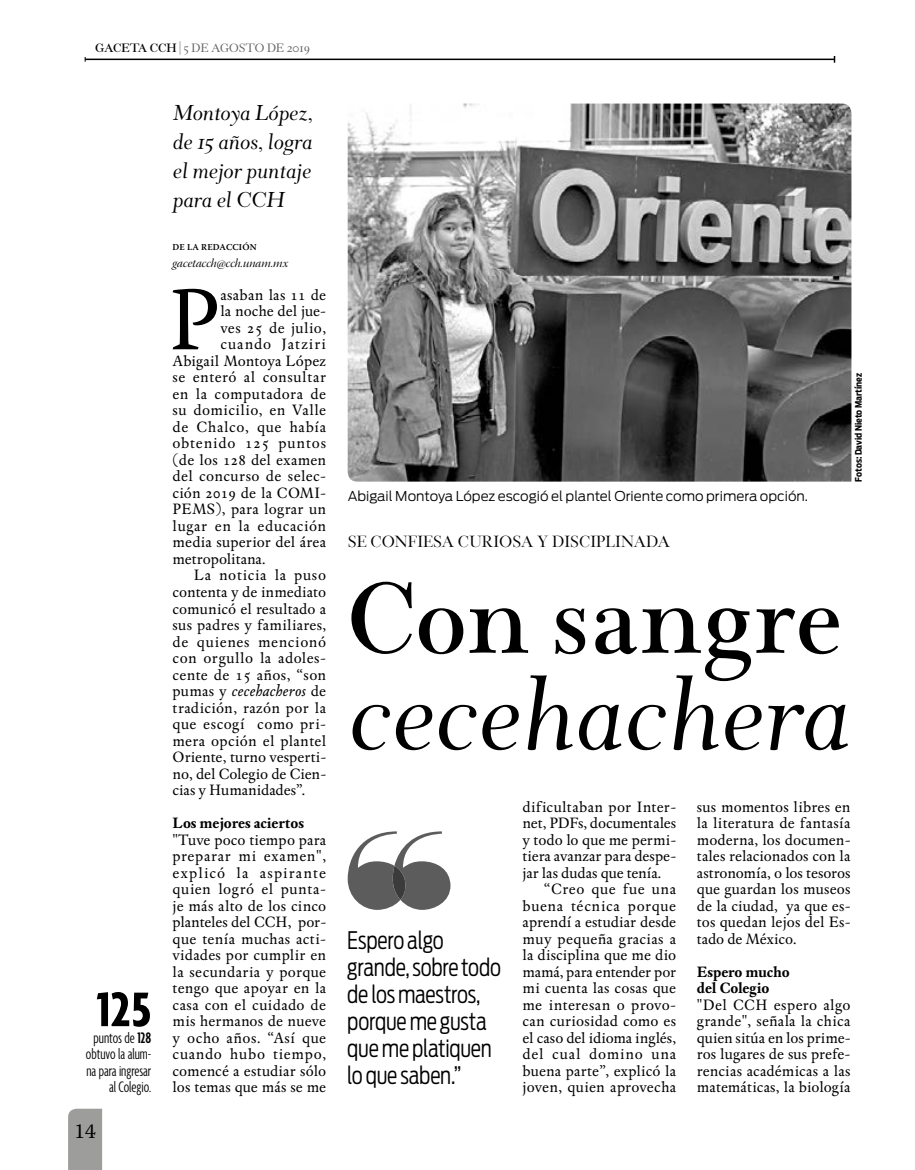
<style>
.page{position:relative;width:915px;height:1170px;background:#fff}
.page>*{position:absolute;margin:0;border:0;box-sizing:border-box;transform-origin:0 0}
.t1{font:italic 112.5px "Wessex";color:#000}
.t2{font:600 112.5px "Wessex";color:#000}
.t3{font:90.9px "Warnock Pro";color:#000}
.t4{font:700 condensed 52.5px "Agenda";color:#000}
.t5{font:300 24px/27px "Antenna Cond";letter-spacing:-.01em;color:#000;scale:.91 1}
.t6{font:italic 24px/28.8px "Wessex";color:#000;text-align:justify}
.t7{font:21px "Warnock Pro";color:#000}
.t8{font:18px "Wessex Roman Titling";color:#000}
.t9{font:300 extra-condensed 16.5px/16.5px "Agenda";color:#000;text-align:right}
.t10{font:15.75px/16.5px "Espinosa Nova";letter-spacing:.01em;color:#000;text-align:justify}
.t11{font:15.75px "Espinosa Nova";letter-spacing:.035em;color:#000}
.t12{font:15.75px "Espinosa Nova";letter-spacing:.03em;color:#000}
.t13{font:700 15.75px/16.5px "Espinosa Nova";letter-spacing:-.005em;color:#000}
.t14{font:15.75px "Espinosa Nova";letter-spacing:.05em;color:#000}
.t15{font:italic 15.75px "Espinosa Nova";letter-spacing:.005em;color:#000}
.t16{font:15.75px "Espinosa Nova";letter-spacing:-.015em;color:#000}
.t17{font:15.75px "Espinosa Nova";letter-spacing:-.02em;color:#000}
.t18{font:15.75px "Espinosa Nova";letter-spacing:.04em;color:#000}
.t19{font:15.75px "Espinosa Nova";letter-spacing:.045em;color:#000}
.t20{font:15.75px "Espinosa Nova";letter-spacing:-.01em;color:#000}
.t21{font:15.75px "Espinosa Nova";letter-spacing:.065em;color:#000}
.t22{font:300 13.5px "Antenna";color:#000}
.t23{font:13.5px "Wessex";color:#646363}
.t24{font:12px "Warnock Pro It Disp";color:#000}
.t25{font:700 9px "Antenna Cond";color:#000}
.t26{font:600 9px "Warnock Pro";letter-spacing:.015em;color:#000}
.s1{font-weight:600;color:#000}
.s2{font-weight:600}
.s3{font-style:normal}
</style>
<div class="page">
<div style="left:68px;top:1108px;width:34px;height:61px;background:#9d9d9c"></div>
<hr style="left:85px;top:59px;width:749px;height:1px;background:#000">
<svg style="left:833px;top:56px;width:2px;height:7px"></svg>
<svg style="left:347px;top:831px;width:103px;height:78px"></svg>
<img style="left:347px;top:104px;width:504px;height:377px">
<p class="t23" style="left:95px;top:40px;width:216px"><span class="s1">GACETA CCH</span> | 5 DE AGOSTO DE 2019</p>
<h3 class="t4" style="left:96px;top:978px;width:56px">125</h3>
<p class="t9" style="left:86px;top:1028px;width:67px">puntos de <span class="s2">128 </span>obtuvo la alum&shy;na para ingresar al Colegio.</p>
<h3 class="t7" style="left:74px;top:1118px;width:23px">14</h3>
<h3 class="t6" style="left:172px;top:99px;width:142px">Montoya López, de 15 años, logra el mejor puntaje para el CCH</h3>
<p class="t26" style="left:172px;top:242px;width:85px">DE LA REDACCIÓN</p>
<p class="t24" style="left:172px;top:256px;width:117px">gacetacch@cch.unam.mx</p>
<h2 class="t3" style="left:169px;top:265px;width:53px">P</h2>
<p class="t10" style="left:220px;top:287px;width:107px">asaban las 11 de</p>
<p class="t20" style="left:220px;top:302px;width:107px">la noche del jue-</p>
<p class="t12" style="left:220px;top:319px;width:107px">ves 25 de julio,</p>
<p class="t21" style="left:220px;top:335px;width:107px">cuando Jatziri</p>
<p class="t10" style="left:172px;top:353px;width:155px">Abigail Montoya López</p>
<p class="t11" style="left:172px;top:368px;width:155px">se enteró al consultar</p>
<p class="t10" style="left:172px;top:386px;width:155px">en la computadora de</p>
<p class="t10" style="left:172px;top:402px;width:155px">su domicilio, en Valle</p>
<p class="t18" style="left:172px;top:418px;width:155px">de Chalco, que había</p>
<p class="t14" style="left:172px;top:434px;width:155px">obtenido 125 puntos</p>
<p class="t10" style="left:172px;top:452px;width:155px">(de los 128 del examen</p>
<p class="t10" style="left:172px;top:468px;width:155px">del concurso de selec-</p>
<p class="t10" style="left:172px;top:485px;width:155px">ción 2019 de la COMI-</p>
<p class="t10" style="left:172px;top:501px;width:155px">PEMS), para lograr un</p>
<p class="t12" style="left:172px;top:517px;width:155px">lugar en la educación</p>
<p class="t10" style="left:172px;top:534px;width:155px">media superior del área</p>
<p class="t10" style="left:172px;top:551px;width:94px">metropolitana.</p>
<p class="t19" style="left:194px;top:566px;width:134px">La noticia la puso</p>
<p class="t10" style="left:172px;top:584px;width:155px">contenta y de inmediato</p>
<p class="t10" style="left:172px;top:600px;width:155px">comunicó el resultado a</p>
<p class="t10" style="left:172px;top:617px;width:155px">sus padres y familiares,</p>
<p class="t11" style="left:172px;top:632px;width:155px">de quienes mencionó</p>
<p class="t10" style="left:172px;top:650px;width:155px">con orgullo la adoles-</p>
<p class="t10" style="left:172px;top:666px;width:155px">cente de 15 años, “son</p>
<p class="t15" style="left:172px;top:682px;width:155px"><span class="s3">pumas y</span> cecehacheros <span class="s3">de</span></p>
<p class="t10" style="left:172px;top:699px;width:155px">tradición, razón por la</p>
<p class="t10" style="left:172px;top:716px;width:155px">que escogí como pri-</p>
<p class="t10" style="left:172px;top:732px;width:155px">mera opción el plantel</p>
<p class="t10" style="left:172px;top:749px;width:155px">Oriente, turno vesperti-</p>
<p class="t16" style="left:172px;top:764px;width:155px">no, del Colegio de Cien-</p>
<p class="t10" style="left:172px;top:782px;width:134px">cias y Humanidades”.</p>
<p class="t13" style="left:172px;top:815px;width:133px">Los mejores aciertos</p>
<p class="t10" style="left:172px;top:831px;width:155px">"Tuve poco tiempo para preparar mi examen", explicó la aspirante quien logró el punta&shy;je más alto de los cinco planteles del CCH, por&shy;que tenía muchas acti&shy;vidades por cumplir en la secundaria y porque tengo que apoyar en la casa con el cuidado de mis hermanos de nueve y ocho años. “Así que cuando hubo tiempo, comencé a estudiar sólo los temas que más se me</p>
<p class="t22" style="left:347px;top:488px;width:462px">Abigail Montoya López escogió el plantel Oriente como primera opción.</p>
<p class="t25" style="left:852px;top:481px;width:110px;rotate:-90deg">Fotos: David Nieto Martínez</p>
<p class="t8" style="left:348px;top:532px;width:324px">SE CONFIESA CURIOSA Y DISCIPLINADA</p>
<h1 class="t2" style="left:347px;top:558px;width:496px">Con sangre</h1>
<h1 class="t1" style="left:347px;top:654px;width:503px">cecehachera</h1>
<h3 class="t5" style="left:347px;top:926px;width:170px">Espero algo grande, sobre todo de los maestros, porque me gusta que me platiquen lo que saben.”</h3>
<p class="t10" style="left:522px;top:798px;width:155px">dificultaban por Inter-</p>
<p class="t10" style="left:522px;top:815px;width:155px">net, PDFs, documentales</p>
<p class="t10" style="left:522px;top:831px;width:155px">y todo lo que me permi-</p>
<p class="t10" style="left:522px;top:848px;width:155px">tiera avanzar para despe-</p>
<p class="t10" style="left:522px;top:864px;width:140px">jar las dudas que tenía.</p>
<p class="t12" style="left:543px;top:880px;width:134px">“Creo que fue una</p>
<p class="t11" style="left:522px;top:896px;width:155px">buena técnica porque</p>
<p class="t10" style="left:522px;top:914px;width:155px">aprendí a estudiar desde</p>
<p class="t10" style="left:522px;top:930px;width:155px">muy pequeña gracias a</p>
<p class="t10" style="left:522px;top:947px;width:155px">la disciplina que me dio</p>
<p class="t17" style="left:522px;top:962px;width:155px">mamá, para entender por</p>
<p class="t10" style="left:522px;top:980px;width:155px">mi cuenta las cosas que</p>
<p class="t10" style="left:522px;top:996px;width:155px">me interesan o provo-</p>
<p class="t10" style="left:522px;top:1013px;width:155px">can curiosidad como es</p>
<p class="t10" style="left:522px;top:1029px;width:155px">el caso del idioma inglés,</p>
<p class="t14" style="left:522px;top:1045px;width:155px">del cual domino una</p>
<p class="t10" style="left:522px;top:1062px;width:155px">buena parte”, explicó la</p>
<p class="t10" style="left:522px;top:1079px;width:155px">joven, quien aprovecha</p>
<p class="t10" style="left:696px;top:798px;width:155px">sus momentos libres en la literatura de fantasía moderna, los documen&shy;tales relacionados con la astronomía, o los tesoros que guardan los museos de la ciudad, ya que es&shy;tos quedan lejos del Es&shy;tado de México.</p>
<p class="t13" style="left:696px;top:963px;width:94px">Espero mucho del Colegio</p>
<p class="t10" style="left:696px;top:996px;width:155px">"Del CCH espero algo grande", señala la chica quien sitúa en los prime&shy;ros lugares de sus prefe&shy;rencias académicas a las matemáticas, la biología</p>
</div>
